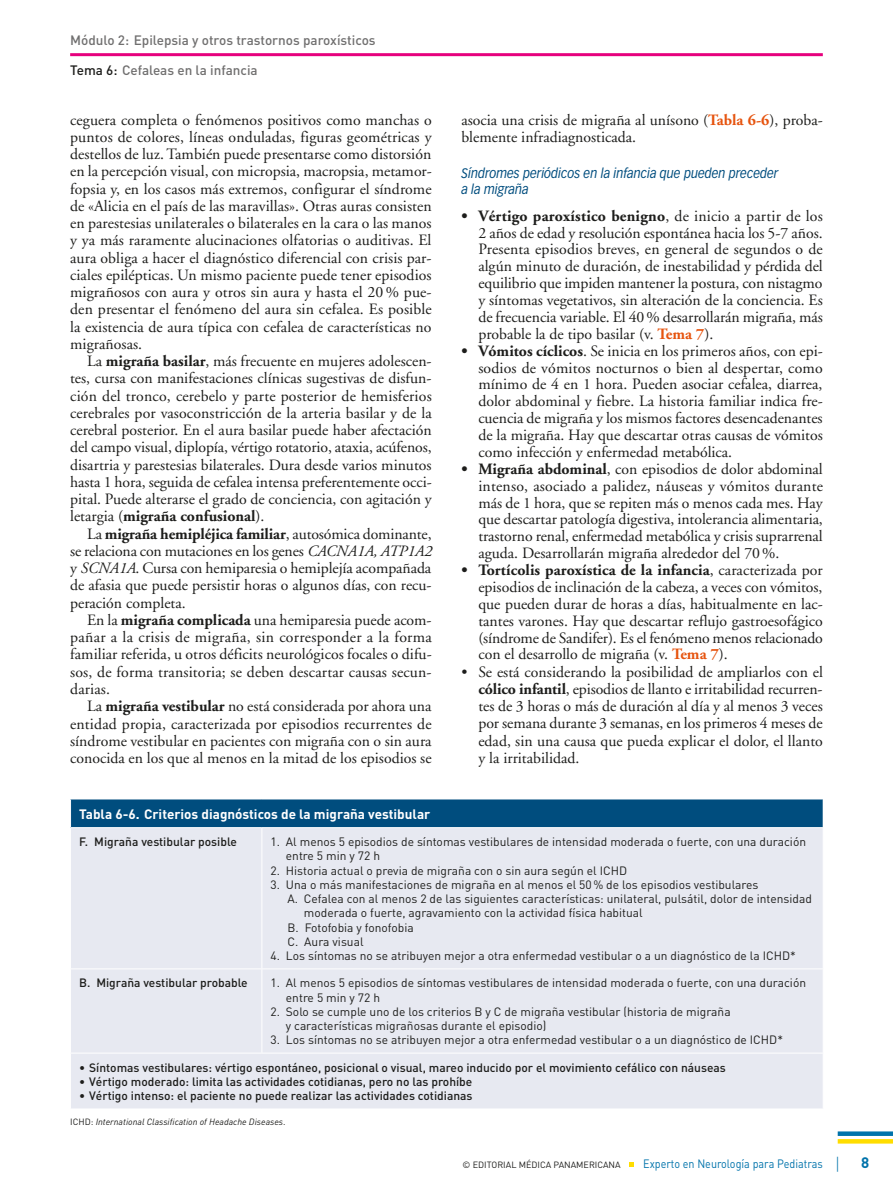
<style>
.page{position:relative;width:893px;height:1191px;background:#fff}
.page>*{position:absolute;margin:0;border:0;box-sizing:border-box;transform-origin:0 0}
.t1{font:15.75px/17.2px "Adobe Garamond";color:#1d1d1b;text-align:justify}
.t2{font:700 15px "DIN";color:#0073ab}
.t3{font:500 13.5px "DIN";color:#706f6f}
.t4{font:italic 13.5px/16.8px "Vectora LT Std";color:#004d7e;scale:.9 1}
.t5{font:700 13.5px "DIN";color:#fff}
.t6{font:12px/14.2px "DIN";color:#1d1d1b}
.t7{font:500 12px "DIN";color:#1d1d1b}
.t8{font:12px "DIN";color:#0073ab;scale:.9 1}
.t9{font:italic 9px "DIN";color:#1d1d1b}
.t10{font:9px "DIN";color:#1d1d1b}
.s1{color:#1d1d1b}
.s2{font-weight:700}
.s3{font-style:italic}
.s4{font-weight:700;color:#e6540f}
.s5{font-style:normal}
.s6{font-family:"Optima LT Std";font-size:15px}
</style>
<div class="page">
<hr style="left:70px;top:53px;width:753px;height:3px;background:#e6007d">
<div style="left:838px;top:1131px;width:55px;height:5px;background:#0073ab"></div>
<svg style="left:838px;top:1139px;width:55px;height:4px"></svg>
<svg style="left:630px;top:1162px;width:4px;height:4px"></svg>
<div style="left:71px;top:799px;width:752px;height:28px;background:#004d7e"></div>
<div style="left:71px;top:828px;width:752px;height:280px;background:#e7e9f1"></div>
<hr style="left:261px;top:828px;width:1px;height:140px;background:#fff">
<hr style="left:70px;top:968px;width:192px;height:1px;background:#fff">
<hr style="left:262px;top:968px;width:562px;height:1px;background:#fff">
<hr style="left:261px;top:969px;width:1px;height:83px;background:#fff">
<hr style="left:70px;top:1052px;width:192px;height:1px;background:#fff">
<hr style="left:262px;top:1052px;width:562px;height:1px;background:#fff">
<p class="t3" style="left:70px;top:32px;width:307px">Módulo 2: Epilepsia y otros trastornos paroxísticos</p>
<p class="t3" style="left:70px;top:62px;width:189px"><span class="s1">Tema 6:</span> Cefaleas en la infancia</p>
<p class="t1" style="left:70px;top:111px;width:363px">ceguera completa o fenómenos positivos como manchas o puntos de colores, líneas onduladas, figuras geométricas y destellos de luz. También puede presentarse como distorsión en la percepción visual, con micropsia, macropsia, metamor&shy;fopsia y, en los casos más extremos, configurar el síndrome de «Alicia en el país de las maravillas». Otras auras consisten en parestesias unilaterales o bilaterales en la cara o las manos y ya más raramente alucinaciones olfatorias o auditivas. El aura obliga a hacer el diagnóstico diferencial con crisis par&shy;ciales epilépticas. Un mismo paciente puede tener episodios migrañosos con aura y otros sin aura y hasta el 20 % pue&shy;den presentar el fenómeno del aura sin cefalea. Es posible la existencia de aura típica con cefalea de características no migrañosas.</p>
<p class="t1" style="left:70px;top:353px;width:363px;text-indent:17px">La <span class="s2">migraña basilar</span>, más frecuente en mujeres adolescen&shy;tes, cursa con manifestaciones clínicas sugestivas de disfun&shy;ción del tronco, cerebelo y parte posterior de hemisferios cerebrales por vasoconstricción de la arteria basilar y de la cerebral posterior. En el aura basilar puede haber afectación del campo visual, diplopía, vértigo rotatorio, ataxia, acúfenos, disartria y parestesias bilaterales. Dura desde varios minutos hasta 1 hora, seguida de cefalea intensa preferentemente occi&shy;pital. Puede alterarse el grado de conciencia, con agitación y letargia (<span class="s2">migraña confusional</span>).</p>
<p class="t1" style="left:70px;top:525px;width:363px;text-indent:17px">La <span class="s2">migraña hemipléjica familiar</span>, autosómica dominante, se relaciona con mutaciones en los genes <span class="s3">CACNA1A, ATP1A2 </span>y <span class="s3">SCNA1A</span>. Cursa con hemiparesia o hemiplejía acompañada de afasia que puede persistir horas o algunos días, con recu&shy;peración completa.</p>
<p class="t1" style="left:70px;top:612px;width:363px;text-indent:17px">En la <span class="s2">migraña complicada</span> una hemiparesia puede acom&shy;pañar a la crisis de migraña, sin corresponder a la forma familiar referida, u otros déficits neurológicos focales o difu&shy;sos, de forma transitoria; se deben descartar causas secun&shy;darias.</p>
<p class="t1" style="left:70px;top:698px;width:363px;text-indent:17px">La <span class="s2">migraña vestibular</span> no está considerada por ahora una entidad propia, caracterizada por episodios recurrentes de síndrome vestibular en pacientes con migraña con o sin aura conocida en los que al menos en la mitad de los episodios se</p>
<p class="t1" style="left:461px;top:111px;width:363px">asocia una crisis de migraña al unísono (<span class="s4">Tabla 6-6</span>), proba&shy;blemente infradiagnosticada.</p>
<p class="t4" style="left:461px;top:165px;width:354px">Síndromes periódicos en la infancia que pueden preceder a la migraña</p>
<p class="t1" style="left:478px;top:208px;width:346px;line-height:16.8px;text-indent:-17px"><span class="s2">• Vértigo paroxístico benigno</span>, de inicio a partir de los 2 años de edad y resolución espontánea hacia los 5-7 años.<br>Presenta episodios breves, en general de segundos o de algún minuto de duración, de inestabilidad y pérdida del equilibrio que impiden mantener la postura, con nistagmo y síntomas vegetativos, sin alteración de la conciencia. Es de frecuencia variable. El 40% desarrollarán migraña, más probable la de tipo basilar (v. <span class="s4">Tema 7</span>).</p>
<p class="t1" style="left:478px;top:343px;width:346px;line-height:16.8px;text-indent:-17px"><span class="s2">• Vómitos cíclicos</span>. Se inicia en los primeros años, con epi&shy;sodios de vómitos nocturnos o bien al despertar, como mínimo de 4 en 1 hora. Pueden asociar cefalea, diarrea, dolor abdominal y fiebre. La historia familiar indica fre&shy;cuencia de migraña y los mismos factores desencadenantes de la migraña. Hay que descartar otras causas de vómitos como infección y enfermedad metabólica.</p>
<p class="t1" style="left:478px;top:461px;width:346px;line-height:16.8px;text-indent:-17px"><span class="s2">• Migraña abdominal</span>, con episodios de dolor abdominal intenso, asociado a palidez, náuseas y vómitos durante más de 1 hora, que se repiten más o menos cada mes. Hay que descartar patología digestiva, intolerancia alimentaria, trastorno renal, enfermedad metabólica y crisis suprarrenal aguda. Desarrollarán migraña alrededor del 70%.</p>
<p class="t1" style="left:478px;top:562px;width:346px;line-height:16.8px;text-indent:-17px"><span class="s2">• Tortícolis paroxística de la infancia</span>, caracterizada por episodios de inclinación de la cabeza, a veces con vómitos, que pueden durar de horas a días, habitualmente en lac&shy;tantes varones. Hay que descartar reflujo gastroesofágico (síndrome de Sandifer). Es el fenómeno menos relacionado con el desarrollo de migraña (v. <span class="s4">Tema 7</span>).</p>
<p class="t1" style="left:478px;top:663px;width:346px;text-indent:-17px">• Se está considerando la posibilidad de ampliarlos con el <span class="s2">cólico infantil</span>, episodios de llanto e irritabilidad recurren&shy;tes de 3 horas o más de duración al día y al menos 3 veces por semana durante 3 semanas, en los primeros 4 meses de edad, sin una causa que pueda explicar el dolor, el llanto y la irritabilidad.</p>
<p class="t5" style="left:79px;top:805px;width:353px">Tabla 6-6. Criterios diagnósticos de la migraña vestibular</p>
<p class="t7" style="left:79px;top:834px;width:159px">F. Migraña vestibular posible</p>
<p class="t6" style="left:286px;top:834px;width:522px;text-indent:-16px">1. Al menos 5 episodios de síntomas vestibulares de intensidad moderada o fuerte, con una duración entre 5 min y 72 h</p>
<p class="t6" style="left:270px;top:863px;width:358px">2. Historia actual o previa de migraña con o sin aura según el ICHD</p>
<p class="t6" style="left:270px;top:877px;width:490px">3. Una o más manifestaciones de migraña en al menos el 50% de los episodios vestibulares</p>
<p class="t6" style="left:287px;top:891px;width:526px">A. Cefalea con al menos 2 de las siguientes características: unilateral, pulsátil, dolor de intensidad</p>
<p class="t6" style="left:304px;top:905px;width:340px">moderada o fuerte, agravamiento con la actividad física habitual</p>
<p class="t6" style="left:287px;top:920px;width:128px">B. Fotofobia y fonofobia</p>
<p class="t6" style="left:287px;top:934px;width:78px">C. Aura visual</p>
<p class="t6" style="left:270px;top:948px;width:527px">4. Los síntomas no se atribuyen mejor a otra enfermedad vestibular o a un diagnóstico de la ICHD*</p>
<p class="t7" style="left:79px;top:975px;width:170px">B. Migraña vestibular probable</p>
<p class="t6" style="left:286px;top:975px;width:522px;text-indent:-16px">1. Al menos 5 episodios de síntomas vestibulares de intensidad moderada o fuerte, con una duración entre 5 min y 72 h</p>
<p class="t6" style="left:286px;top:1004px;width:446px;text-indent:-16px">2. Solo se cumple uno de los criterios B y C de migraña vestibular (historia de migraña y características migrañosas durante el episodio)</p>
<p class="t6" style="left:270px;top:1032px;width:514px">3. Los síntomas no se atribuyen mejor a otra enfermedad vestibular o a un diagnóstico de ICHD*</p>
<p class="t7" style="left:79px;top:1059px;width:648px">• Síntomas vestibulares: vértigo espontáneo, posicional o visual, mareo inducido por el movimiento cefálico con náuseas</p>
<p class="t7" style="left:79px;top:1074px;width:395px">• Vértigo moderado: limita las actividades cotidianas, pero no las prohíbe</p>
<p class="t7" style="left:79px;top:1088px;width:395px">• Vértigo intenso: el paciente no puede realizar las actividades cotidianas</p>
<p class="t9" style="left:70px;top:1116px;width:217px"><span class="s5">ICHD:</span> International Classification of Headache Diseases<span class="s5">.</span></p>
<p class="t10" style="left:463px;top:1159px;width:160px">© EDITORIAL MÉDICA PANAMERICANA</p>
<p class="t8" style="left:643px;top:1156px;width:220px">Experto en Neurología para Pediatras <span class="s6">|</span></p>
<p class="t2" style="left:861px;top:1153px;width:10px">8</p>
</div>
